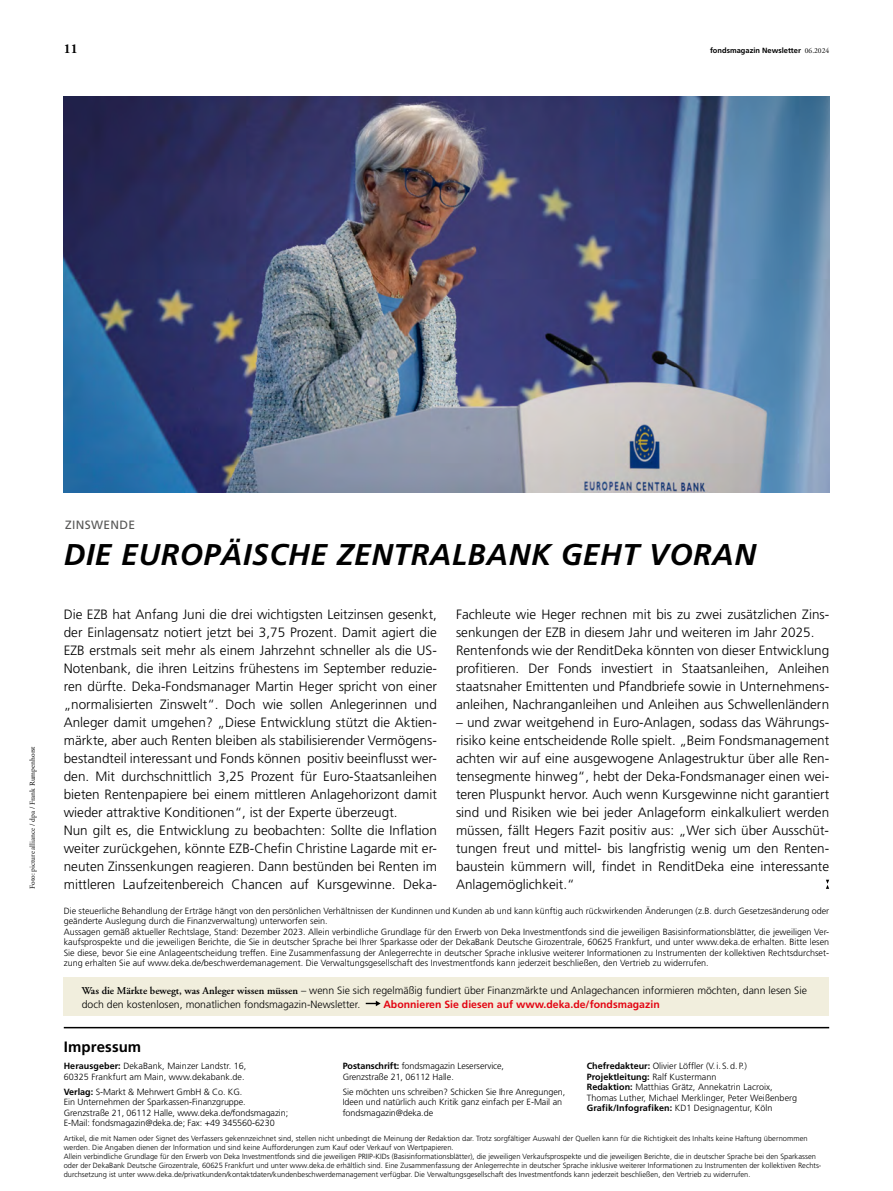
<style>
.page{position:relative;width:893px;height:1191px;background:#fff}
.page>*{position:absolute;margin:0;border:0;box-sizing:border-box;transform-origin:0 0}
.t1{font:italic 700 30px "Deka Frutiger Mac";letter-spacing:.02em;color:#000}
.t2{font:700 15px "Deka Frutiger Mac";letter-spacing:.005em;color:#000}
.t3{font:300 13.5px/18px "Deka Frutiger Mac";color:#000}
.t4{font:700 13.5px "Deka A Garamond Mac";color:#000}
.t5{font:12px "Deka Frutiger Mac";letter-spacing:.03em;color:#575756}
.t6{font:300 10.5px/13.5px "Deka Frutiger Mac";color:#000}
.t7{font:700 10.5px "Deka Frutiger Mac";color:#e30613}
.t8{font:300 9px/10.5px "Deka Frutiger Mac";color:#000}
.t9{font:300 7.5px/9px "Deka Frutiger Mac";color:#000}
.t10{font:7.5px "Deka A Garamond Mac";color:#000}
.t11{font:700 7.5px "Deka Frutiger Mac";color:#000}
.s1{font-family:"Deka A Garamond Mac";font-weight:400}
.s2{font-family:"Deka A Garamond Mac Sembd";font-weight:400}
.s3{font-weight:700}
</style>
<div class="page">
<svg style="left:826px;top:879px;width:3px;height:10px"></svg>
<img style="left:64px;top:97px;width:765px;height:396px">
<hr style="left:64px;top:1027px;width:765px;height:1px;background:#000">
<div style="left:64px;top:977px;width:765px;height:39px;background:#f1eedd"></div>
<svg style="left:366px;top:1001px;width:15px;height:5px"></svg>
<p class="t4" style="left:64px;top:41px;width:16px">11</p>
<p class="t11" style="left:710px;top:46px;width:121px">fondsmagazin Newsletter <span class="s1">06.2024</span></p>
<p class="t10" style="left:28px;top:889px;width:144px;rotate:-90deg">Foto: picture alliance / dpa / Frank Rumpenhorst</p>
<p class="t5" style="left:65px;top:518px;width:72px">ZINSWENDE</p>
<h1 class="t1" style="left:64px;top:538px;width:694px">DIE EUROPÄISCHE ZENTRALBANK GEHT VORAN</h1>
<p class="t3" style="left:64px;top:605px;width:375px">Die EZB hat Anfang Juni die drei wichtigsten Leitzinsen gesenkt, der Einlagensatz notiert jetzt bei 3,75 Prozent. Damit agiert die EZB erstmals seit mehr als einem Jahrzehnt schneller als die US-Notenbank, die ihren Leitzins frühestens im September reduzie&shy;ren dürfte. Deka-Fondsmanager Martin Heger spricht von einer „normalisierten Zinswelt“. Doch wie sollen Anlegerinnen und Anleger damit umgehen? „Diese Entwicklung stützt die Aktien&shy;märkte, aber auch Renten bleiben als stabilisierender Vermögens&shy;bestandteil interessant und Fonds können positiv beeinflusst wer&shy;den. Mit durchschnittlich 3,25 Prozent für Euro-Staatsanleihen bieten Rentenpapiere bei einem mittleren Anlagehorizont damit wieder attraktive Konditionen“, ist der Experte überzeugt.<br>Nun gilt es, die Entwicklung zu beobachten: Sollte die Inflation weiter zurückgehen, könnte EZB-Chefin Christine Lagarde mit er&shy;neuten Zinssenkungen reagieren. Dann bestünden bei Renten im mittleren Laufzeitenbereich Chancen auf Kursgewinne. Deka-</p>
<p class="t3" style="left:456px;top:605px;width:375px">Fachleute wie Heger rechnen mit bis zu zwei zusätzlichen Zins&shy;senkungen der EZB in diesem Jahr und weiteren im Jahr 2025.<br>Rentenfonds wie der RenditDeka könnten von dieser Entwicklung profitieren. Der Fonds investiert in Staatsanleihen, Anleihen staatsnaher Emittenten und Pfandbriefe sowie in Unternehmens&shy;anleihen, Nachranganleihen und Anleihen aus Schwellenländern</p>
<p class="t3" style="left:456px;top:713px;width:375px;text-align:justify">– und zwar weitgehend in Euro-Anlagen, sodass das Währungs&shy;risiko keine entscheidende Rolle spielt. „Beim Fondsmanagement achten wir auf eine ausgewogene Anlagestruktur über alle Ren&shy;tensegmente hinweg“, hebt der Deka-Fondsmanager einen wei&shy;teren Pluspunkt hervor. Auch wenn Kursgewinne nicht garantiert sind und Risiken wie bei jeder Anlageform einkalkuliert werden müssen, fällt Hegers Fazit positiv aus: „Wer sich über Ausschüt&shy;tungen freut und mittel- bis langfristig wenig um den Renten&shy;baustein kümmern will, findet in RenditDeka eine interessante Anlagemöglichkeit.“</p>
<p class="t8" style="left:64px;top:905px;width:767px">Die steuerliche Behandlung der Erträge hängt von den persönlichen Verhältnissen der Kundinnen und Kunden ab und kann künftig auch rückwirkenden Änderungen (z.B. durch Gesetzesänderung oder geänderte Auslegung durch die Finanzverwaltung) unterworfen sein.<br>Aussagen gemäß aktueller Rechtslage, Stand: Dezember 2023. Allein verbindliche Grundlage für den Erwerb von Deka Investmentfonds sind die jeweiligen Basisinformationsblätter, die jeweiligen Ver&shy;kaufsprospekte und die jeweiligen Berichte, die Sie in deutscher Sprache bei Ihrer Sparkasse oder der DekaBank Deutsche Girozentrale, 60625 Frankfurt, und unter www.deka.de erhalten. Bitte lesen Sie diese, bevor Sie eine Anlageentscheidung treffen. Eine Zusammenfassung der Anlegerrechte in deutscher Sprache inklusive weiterer Informationen zu Instrumenten der kollektiven Rechtsdurchset&shy;zung erhalten Sie auf www.deka.de/beschwerdemanagement. Die Verwaltungsgesellschaft des Investmentfonds kann jederzeit beschließen, den Vertrieb zu widerrufen.</p>
<p class="t6" style="left:82px;top:984px;width:727px"><span class="s2">Was die Märkte bewegt, was Anleger wissen müssen</span> – wenn Sie sich regelmäßig fundiert über Finanzmärkte und Anlagechancen informieren möchten, dann lesen Sie doch den kostenlosen, monatlichen fondsmagazin-Newsletter.</p>
<p class="t7" style="left:383px;top:998px;width:278px">Abonnieren Sie diesen auf www.deka.de/fondsmagazin</p>
<p class="t2" style="left:64px;top:1038px;width:79px">Impressum</p>
<p class="t8" style="left:64px;top:1061px;width:184px"><span class="s3">Herausgeber:</span> DekaBank, Mainzer Landstr. 16,<br>60325 Frankfurt am Main, www.dekabank.de.</p>
<p class="t8" style="left:64px;top:1086px;width:226px"><span class="s3">Verlag:</span> S-Markt &amp; Mehrwert GmbH &amp; Co. KG.<br>Ein Unternehmen der Sparkassen-Finanzgruppe.<br>Grenzstraße 21, 06112 Halle, www.deka.de/fondsmagazin; E-Mail: fondsmagazin@deka.de; Fax: +49 345560-6230</p>
<p class="t8" style="left:343px;top:1061px;width:163px"><span class="s3">Postanschrift:</span> fondsmagazin Leserservice,<br>Grenzstraße 21, 06112 Halle.</p>
<p class="t8" style="left:343px;top:1086px;width:224px">Sie möchten uns schreiben? Schicken Sie Ihre Anregungen,<br>Ideen und natürlich auch Kritik ganz einfach per E-Mail an fondsmagazin@deka.de</p>
<p class="t8" style="left:587px;top:1061px;width:212px"><span class="s3">Chefredakteur:</span> Olivier Löffler (V.i.S.d.P.)<br><span class="s3">Projektleitung:</span> Ralf Kustermann<br><span class="s3">Redaktion:</span> Matthias Grätz, Annekatrin Lacroix, Thomas Luther, Michael Merklinger, Peter Weißenberg <span class="s3">Grafik/Infografiken:</span> KD1 Designagentur, Köln</p>
<p class="t9" style="left:64px;top:1134px;width:759px">Artikel, die mit Namen oder Signet des Verfassers gekennzeichnet sind, stellen nicht unbedingt die Meinung der Redaktion dar. Trotz sorgfältiger Auswahl der Quellen kann für die Richtigkeit des Inhalts keine Haftung übernommen werden. Die Angaben dienen der Information und sind keine Aufforderungen zum Kauf oder Verkauf von Wertpapieren.<br>Allein verbindliche Grundlage für den Erwerb von Deka Investmentfonds sind die jeweiligen PRIIP-KIDs (Basisinformationsblätter), die jeweiligen Verkaufsprospekte und die jeweiligen Berichte, die in deutscher Sprache bei den Sparkassen oder der DekaBank Deutsche Girozentrale, 60625 Frankfurt und unter www.deka.de erhältlich sind. Eine Zusammenfassung der Anlegerrechte in deutscher Sprache inklusive weiterer Informationen zu Instrumenten der kollektiven Rechts&shy;durchsetzung ist unter www.deka.de/privatkunden/kontaktdaten/kundenbeschwerdemanagement verfügbar. Die Verwaltungsgesellschaft des Investmentfonds kann jederzeit beschließen, den Vertrieb zu widerrufen.</p>
</div>
